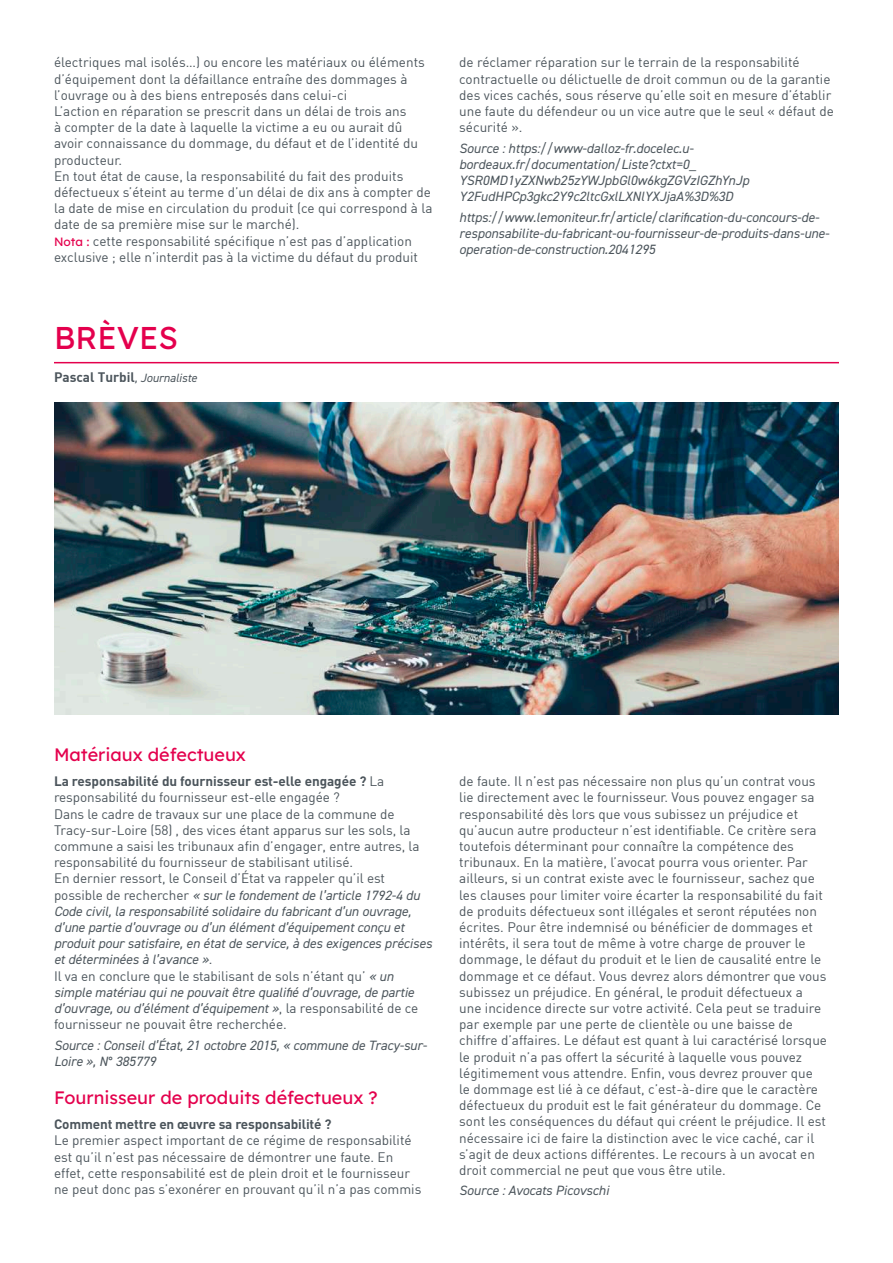
<style>
.page{position:relative;width:893px;height:1263px;background:#fff}
.page>*{position:absolute;margin:0;border:0;box-sizing:border-box;transform-origin:0 0}
.t1{font:31.5px "Lexend Deca";color:#e4004d}
.t2{font:18px "Lexend Deca";color:#e4004d}
.t3{font:13.5px/16.2px "DIN";color:#4c555c}
.t4{font:italic 13.5px/16.2px "DIN2014";color:#4c555c}
.t5{font:700 13.5px "DIN";letter-spacing:-.01em;color:#4c555c}
.t6{font:13.5px "DIN Bold";color:#4c555c}
.s1{font-family:"Lexend Deca";font-size:12px;color:#e4004d}
.s2{font-family:"DIN2014";font-style:italic;font-size:12px}
.s3{font-weight:700}
.s4{font-family:"DIN";font-style:normal}
.s5{font-family:"DIN2014";font-style:italic}
</style>
<div class="page">
<hr style="left:54px;top:362px;width:785px;height:1px;background:#e4004d">
<img style="left:54px;top:403px;width:785px;height:311px">
<p class="t3" style="left:54px;top:54px;width:380px">électriques mal isolés…) ou encore les matériaux ou éléments d’équipement dont la défaillance entraîne des dommages à l’ouvrage ou à des biens entreposés dans celui-ci<br>L’action en réparation se prescrit dans un délai de trois ans<br>à compter de la date à laquelle la victime a eu ou aurait dû avoir connaissance du dommage, du défaut et de l’identité du producteur.<br>En tout état de cause, la responsabilité du fait des produits défectueux s’éteint au terme d’un délai de dix ans à compter de la date de mise en circulation du produit (ce qui correspond à la date de sa première mise sur le marché).<br><span class="s1">Nota :</span> cette responsabilité spécifique n’est pas d’application exclusive ; elle n’interdit pas à la victime du défaut du produit</p>
<p class="t3" style="left:459px;top:54px;width:376px">de réclamer réparation sur le terrain de la responsabilité contractuelle ou délictuelle de droit commun ou de la garantie des vices cachés, sous réserve qu’elle soit en mesure d’établir une faute du défendeur ou un vice autre que le seul « défaut de sécurité ».</p>
<p class="t4" style="left:459px;top:140px;width:291px">Source : https://www-dalloz-fr.docelec.u&shy;bordeaux.fr/documentation/Liste?ctxt=0_ YSR0MD1yZXNwb25zYWJpbGl0w6kgZGVzIGZhYnJp Y2FudHPCp3gkc2Y9c2ltcGxlLXNlYXJjaA%3D%3D</p>
<p class="t4" style="left:459px;top:209px;width:372px">https://www.lemoniteur.fr/article/clarification-du-concours-de&shy;responsabilite-du-fabricant-ou-fournisseur-de-produits-dans-une&shy;operation-de-construction.2041295</p>
<h1 class="t1" style="left:54px;top:312px;width:126px">BRÈVES</h1>
<p class="t6" style="left:54px;top:369px;width:145px">Pascal Turbil<span class="s2">, Journaliste</span></p>
<h2 class="t2" style="left:54px;top:740px;width:194px">Matériaux défectueux</h2>
<p class="t3" style="left:54px;top:773px;width:367px"><span class="s3">La responsabilité du fournisseur est-elle engagée ?</span> La responsabilité du fournisseur est-elle engagée ?<br>Dans le cadre de travaux sur une place de la commune de Tracy-sur-Loire (58) , des vices étant apparus sur les sols, la commune a saisi les tribunaux afin d’engager, entre autres, la responsabilité du fournisseur de stabilisant utilisé.<br>En dernier ressort, le Conseil d’État va rappeler qu’il est</p>
<p class="t4" style="left:54px;top:886px;width:379px"><span class="s4">possible de rechercher</span> « sur le fondement de l’article 1792-4 du Code civil, la responsabilité solidaire du fabricant d’un ouvrage, d’une partie d’ouvrage ou d’un élément d’équipement conçu et produit pour satisfaire, en état de service, à des exigences précises et déterminées à l’avance »<span class="s4">.</span></p>
<p class="t3" style="left:54px;top:967px;width:341px">Il va en conclure que le stabilisant de sols n’étant qu’ <span class="s5">« un</span></p>
<p class="t4" style="left:54px;top:984px;width:366px">simple matériau qui ne pouvait être qualifié d’ouvrage, de partie d’ouvrage, ou d’élément d’équipement »<span class="s4">, la responsabilité de ce</span></p>
<p class="t3" style="left:54px;top:1016px;width:234px">fournisseur ne pouvait être recherchée.</p>
<p class="t4" style="left:54px;top:1037px;width:374px">Source : Conseil d’État, 21 octobre 2015, « commune de Tracy-sur-<br>Loire », N° 385779</p>
<h2 class="t2" style="left:54px;top:1083px;width:325px">Fournisseur de produits défectueux ?</h2>
<p class="t5" style="left:54px;top:1115px;width:279px">Comment mettre en œuvre sa responsabilité ?</p>
<p class="t3" style="left:54px;top:1132px;width:369px">Le premier aspect important de ce régime de responsabilité est qu’il n’est pas nécessaire de démontrer une faute. En effet, cette responsabilité est de plein droit et le fournisseur ne peut donc pas s’exonérer en prouvant qu’il n’a pas commis</p>
<p class="t3" style="left:459px;top:773px;width:369px">de faute. Il n’est pas nécessaire non plus qu’un contrat vous lie directement avec le fournisseur. Vous pouvez engager sa responsabilité dès lors que vous subissez un préjudice et qu’aucun autre producteur n’est identifiable. Ce critère sera toutefois déterminant pour connaître la compétence des tribunaux. En la matière, l’avocat pourra vous orienter. Par ailleurs, si un contrat existe avec le fournisseur, sachez que les clauses pour limiter voire écarter la responsabilité du fait de produits défectueux sont illégales et seront réputées non écrites. Pour être indemnisé ou bénéficier de dommages et intérêts, il sera tout de même à votre charge de prouver le dommage, le défaut du produit et le lien de causalité entre le dommage et ce défaut. Vous devrez alors démontrer que vous subissez un préjudice. En général, le produit défectueux a une incidence directe sur votre activité. Cela peut se traduire par exemple par une perte de clientèle ou une baisse de chiffre d’affaires. Le défaut est quant à lui caractérisé lorsque le produit n’a pas offert la sécurité à laquelle vous pouvez légitimement vous attendre. Enfin, vous devrez prouver que le dommage est lié à ce défaut, c’est-à-dire que le caractère défectueux du produit est le fait générateur du dommage. Ce sont les conséquences du défaut qui créent le préjudice. Il est nécessaire ici de faire la distinction avec le vice caché, car il s’agit de deux actions différentes. Le recours à un avocat en droit commercial ne peut que vous être utile.</p>
<p class="t4" style="left:459px;top:1182px;width:151px">Source : Avocats Picovschi</p>
</div>
